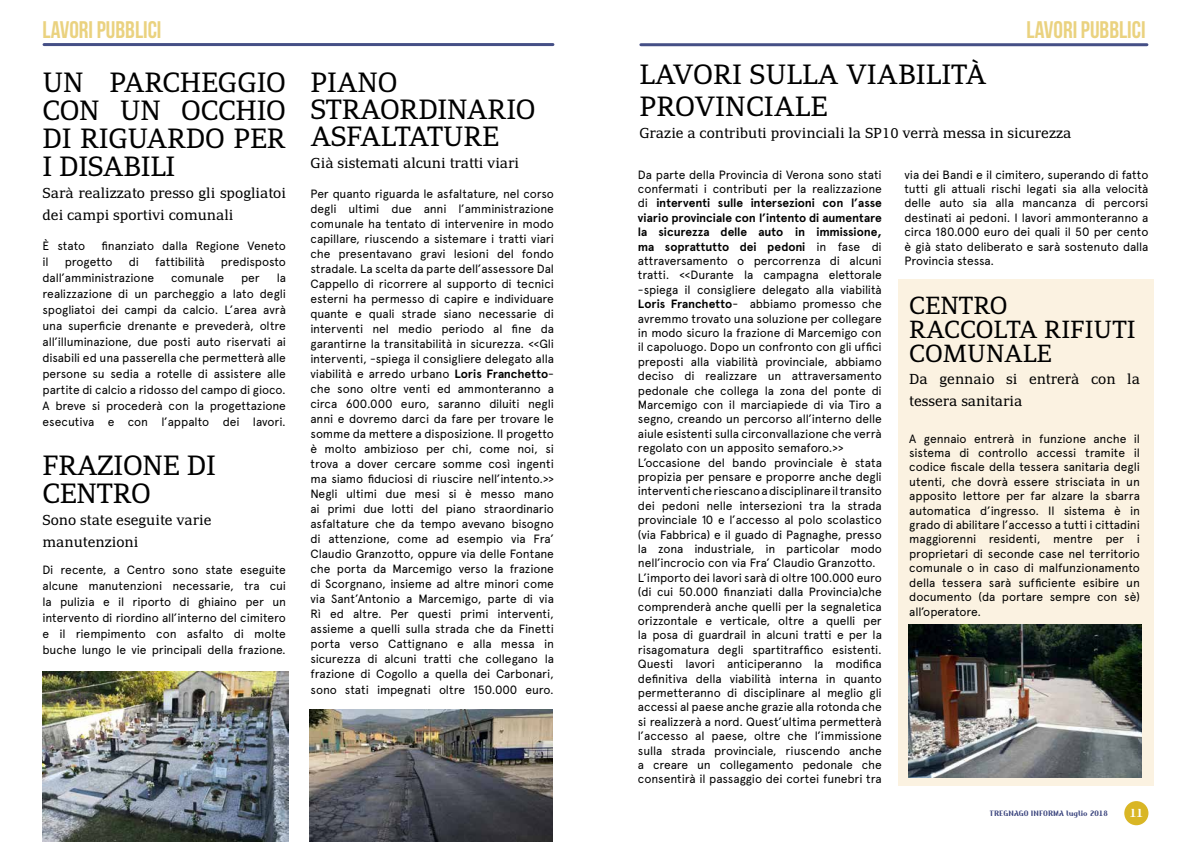
<style>
.page{position:relative;width:1191px;height:842px;background:#fff}
.page>*{position:absolute;margin:0;border:0;box-sizing:border-box;transform-origin:0 0}
.t1{font:27px/28px "Adamant BG";letter-spacing:-.01em;color:#000}
.t2{font:24px/24px "Adamant BG";color:#000}
.t3{font:24px "Bebas Neue";color:#ead27f}
.t4{font:14px/22px "Adamant BG";color:#000}
.t5{font:12px/14.4px "Apercu Pro";letter-spacing:-.01em;color:#000;text-align:justify}
.t6{font:700 12px/14.4px "Apercu";letter-spacing:-.005em;color:#000;text-align:justify}
.t7{font:700 12px "Maverick";color:#fff}
.t8{font:700 8px "Maverick";color:#38427c}
.s1{font-family:"Apercu";font-weight:700}
.s2{font-family:"Apercu Pro";font-weight:400}
</style>
<div class="page">
<hr style="left:44px;top:43px;width:509px;height:3px;background:#454f86">
<hr style="left:641px;top:43px;width:506px;height:3px;background:#454f86">
<div style="left:1124px;top:801px;width:24px;height:24px;background:#d9b625;border-radius:50%"></div>
<img style="left:43px;top:672px;width:245px;height:170px">
<img style="left:309px;top:709px;width:244px;height:133px">
<div style="left:899px;top:279px;width:255px;height:506px;background:#fbf2e1"></div>
<img style="left:908px;top:625px;width:233px;height:153px">
<h2 class="t3" style="left:43px;top:17px;width:120px">LAVORI PUBBLICI</h2>
<h1 class="t1" style="left:43px;top:68px;width:245px;text-align:justify">UN PARCHEGGIO CON UN OCCHIO DI RIGUARDO PER I DISABILI</h1>
<p class="t4" style="left:43px;top:182px;width:245px">Sarà realizzato presso gli spogliatoi dei campi sportivi comunali</p>
<p class="t5" style="left:43px;top:238px;width:44px">È stato</p>
<p class="t5" style="left:101px;top:238px;width:186px">finanziato dalla Regione Veneto</p>
<p class="t5" style="left:43px;top:254px;width:8px">il</p>
<p class="t5" style="left:65px;top:254px;width:49px">progetto</p>
<p class="t5" style="left:129px;top:254px;width:12px">di</p>
<p class="t5" style="left:155px;top:254px;width:51px">fattibilità</p>
<p class="t5" style="left:221px;top:254px;width:66px">predisposto</p>
<p class="t5" style="left:43px;top:270px;width:113px">dall’amministrazione</p>
<p class="t5" style="left:171px;top:270px;width:55px">comunale</p>
<p class="t5" style="left:241px;top:270px;width:20px">per</p>
<p class="t5" style="left:43px;top:269px;width:245px;line-height:16px;text-indent:234px">la realizzazione di un parcheggio a lato degli spogliatoi dei campi da calcio. L’area avrà una superficie drenante e prevederà, oltre all’illuminazione, due posti auto riservati ai disabili ed una passerella che permetterà alle persone su sedia a rotelle di assistere alle partite di calcio a ridosso del campo di gioco.<br>A breve si procederà con la progettazione esecutiva e con l’appalto dei lavori.</p>
<h1 class="t1" style="left:43px;top:451px;width:175px">FRAZIONE DI<br>CENTRO</h1>
<p class="t4" style="left:43px;top:509px;width:170px">Sono state eseguite varie manutenzioni</p>
<p class="t5" style="left:43px;top:560px;width:245px;line-height:16px">Di recente, a Centro sono state eseguite alcune manutenzioni necessarie, tra cui la pulizia e il riporto di ghiaino per un intervento di riordino all’interno del cimitero e il riempimento con asfalto di molte buche lungo le vie principali della frazione.</p>
<h1 class="t1" style="left:310px;top:69px;width:227px;line-height:27px">PIANO<br>STRAORDINARIO<br>ASFALTATURE</h1>
<p class="t4" style="left:310px;top:152px;width:210px">Già sistemati alcuni tratti viari</p>
<p class="t5" style="left:310px;top:186px;width:245px;line-height:15px">Per quanto riguarda le asfaltature, nel corso degli ultimi due anni l’amministrazione comunale ha tentato di intervenire in modo capillare, riuscendo a sistemare i tratti viari che presentavano gravi lesioni del fondo stradale. La scelta da parte dell’assessore Dal Cappello di ricorrere al supporto di tecnici esterni ha permesso di capire e individuare quante e quali strade siano necessarie di interventi nel medio periodo al fine da garantirne la transitabilità in sicurezza. &lt;&lt;Gli interventi, -spiega il consigliere delegato alla viabilità e arredo urbano <span class="s1">Loris Franchetto&shy;</span>che sono oltre venti ed ammonteranno a circa 600.000 euro, saranno diluiti negli anni e dovremo darci da fare per trovare le somme da mettere a disposizione. Il progetto è molto ambizioso per chi, come noi, si trova a dover cercare somme così ingenti ma siamo fiduciosi di riuscire nell’intento.&gt;&gt; Negli ultimi due mesi si è messo mano ai primi due lotti del piano straordinario asfaltature che da tempo avevano bisogno di attenzione, come ad esempio via Fra’ Claudio Granzotto, oppure via delle Fontane che porta da Marcemigo verso la frazione di Scorgnano, insieme ad altre minori come via Sant’Antonio a Marcemigo, parte di via Rì ed altre. Per questi primi interventi, assieme a quelli sulla strada che da Finetti porta verso Cattignano e alla messa in sicurezza di alcuni tratti che collegano la frazione di Cogollo a quella dei Carbonari, sono stati impegnati oltre 150.000 euro.</p>
<h2 class="t3" style="left:1026px;top:17px;width:120px">LAVORI PUBBLICI</h2>
<h1 class="t1" style="left:639px;top:58px;width:349px;line-height:32.4px">LAVORI SULLA VIABILITÀ<br>PROVINCIALE</h1>
<p class="t4" style="left:639px;top:122px;width:433px">Grazie a contributi provinciali la SP10 verrà messa in sicurezza</p>
<p class="t5" style="left:638px;top:166px;width:245px">Da parte della Provincia di Verona sono stati confermati i contributi per la realizzazione</p>
<p class="t6" style="left:638px;top:196px;width:245px"><span class="s2">di</span> interventi sulle intersezioni con l’asse viario provinciale con l’intento di aumentare la sicurezza delle auto in immissione, ma soprattutto dei pedoni <span class="s2">in fase di</span></p>
<p class="t5" style="left:638px;top:253px;width:245px;text-align:left">attraversamento o percorrenza di alcuni tratti. &lt;&lt;Durante la campagna elettorale -spiega il consigliere delegato alla viabilità <span class="s1">Loris Franchetto</span>- abbiamo promesso che avremmo trovato una soluzione per collegare in modo sicuro la frazione di Marcemigo con il capoluogo. Dopo un confronto con gli uffici preposti alla viabilità provinciale, abbiamo deciso di realizzare un attraversamento pedonale che collega la zona del ponte di Marcemigo con il marciapiede di via Tiro a segno, creando un percorso all’interno delle aiule esistenti sulla circonvallazione che verrà regolato con un apposito semaforo.&gt;&gt; L’occasione del bando provinciale è stata propizia per pensare e proporre anche degli interventi che riescano a disciplinare il transito dei pedoni nelle intersezioni tra la strada provinciale 10 e l’accesso al polo scolastico (via Fabbrica) e il guado di Pagnaghe, presso la zona industriale, in particolar modo nell’incrocio con via Fra’ Claudio Granzotto.<br>L’importo dei lavori sarà di oltre 100.000 euro (di cui 50.000 finanziati dalla Provincia)che comprenderà anche quelli per la segnaletica orizzontale e verticale, oltre a quelli per la posa di guardrail in alcuni tratti e per la risagomatura degli spartitraffico esistenti.<br>Questi lavori anticiperanno la modifica definitiva della viabilità interna in quanto permetteranno di disciplinare al meglio gli accessi al paese anche grazie alla rotonda che si realizzerà a nord. Quest’ultima permetterà l’accesso al paese, oltre che l’immissione sulla strada provinciale, riuscendo anche a creare un collegamento pedonale che consentirà il passaggio dei cortei funebri tra</p>
<p class="t5" style="left:904px;top:166px;width:245px">via dei Bandi e il cimitero, superando di fatto tutti gli attuali rischi legati sia alla velocità delle auto sia alla mancanza di percorsi destinati ai pedoni. I lavori ammonteranno a circa 180.000 euro dei quali il 50 per cento è già stato deliberato e sarà sostenuto dalla Provincia stessa.</p>
<h2 class="t2" style="left:909px;top:294px;width:228px">CENTRO<br>RACCOLTA RIFIUTI<br>COMUNALE</h2>
<p class="t4" style="left:909px;top:368px;width:232px">Da gennaio si entrerà con la tessera sanitaria</p>
<p class="t5" style="left:909px;top:430px;width:232px">A gennaio entrerà in funzione anche il sistema di controllo accessi tramite il codice fiscale della tessera sanitaria degli utenti, che dovrà essere strisciata in un apposito lettore per far alzare la sbarra automatica d’ingresso. Il sistema è in grado di abilitare l’accesso a tutti i cittadini maggiorenni residenti, mentre per i proprietari di seconde case nel territorio comunale o in caso di malfunzionamento della tessera sarà sufficiente esibire un documento (da portare sempre con sè) all’operatore.</p>
<p class="t8" style="left:990px;top:809px;width:119px">TREGNAGO INFORMA luglio 2018</p>
<p class="t7" style="left:1129px;top:806px;width:15px">11</p>
</div>
